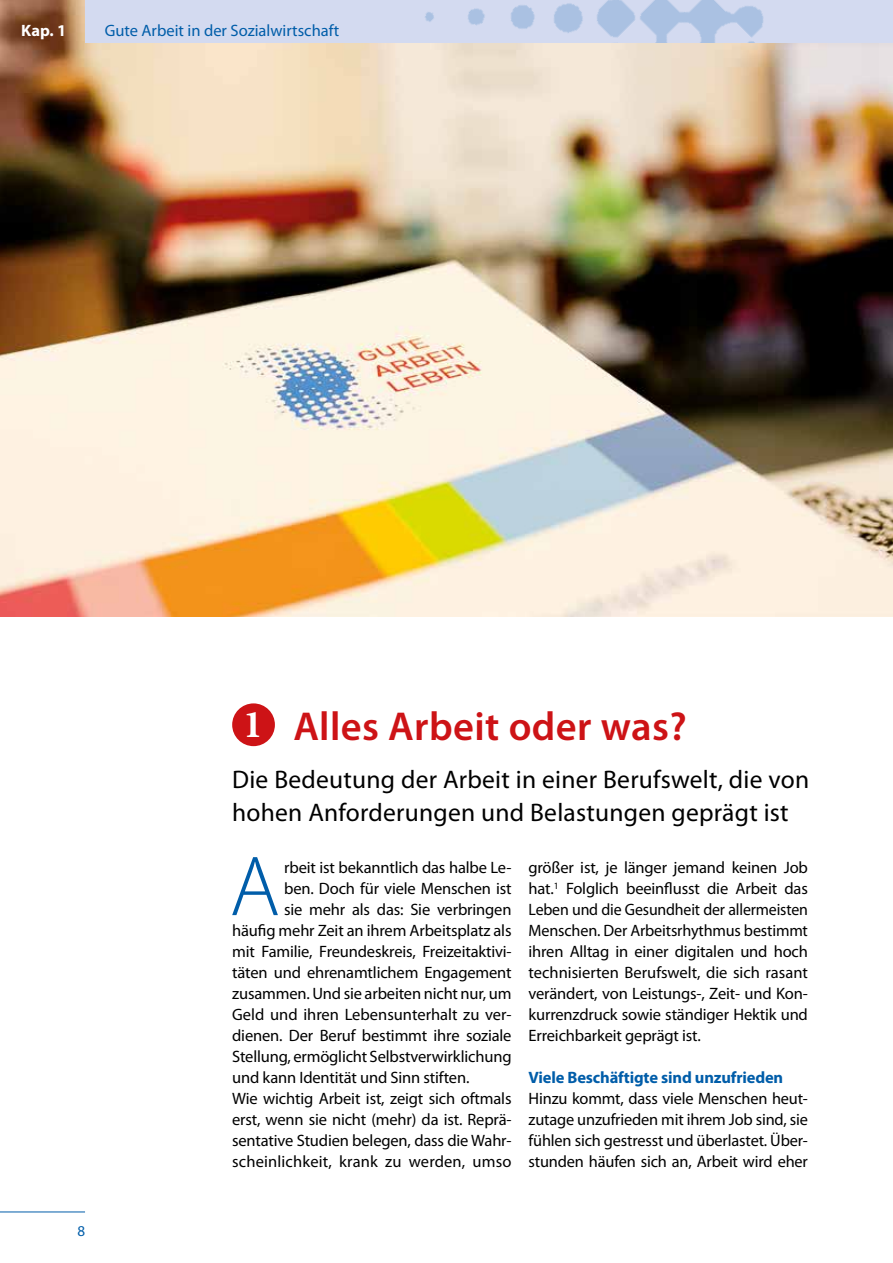
<style>
.page{position:relative;width:893px;height:1263px;background:#fff}
.page>*{position:absolute;margin:0;border:0;box-sizing:border-box;transform-origin:0 0}
.t1{font:300 85.95px "Myriad Pro";color:#005da9}
.t2{font:600 40.5px "Myriad Pro";letter-spacing:.01em;color:#cd1316}
.t3{font:25.5px/33px "Myriad Pro";letter-spacing:.01em;color:#000}
.t4{font:16.5px/21px "Myriad Pro";letter-spacing:-.01em;color:#000;text-align:justify}
.t5{font:16.5px "Myriad Pro";letter-spacing:.01em;color:#000}
.t6{font:700 16.5px "Myriad Pro";letter-spacing:-.01em;color:#005da9}
.t7{font:16.5px "Myriad Pro";color:#005da9}
.t8{font:700 16.5px "Myriad Pro";color:#fff}
.t9{font:15px "Myriad Pro";color:#005da9}
.s1{font-family:"Minion Pro";font-weight:700;font-size:39.3px;color:#fff}
</style>
<div class="page">
<hr style="left:0;top:1211px;width:85px;height:1px;background:#005da9">
<img style="left:0;top:0;width:893px;height:614px">
<div style="left:85px;top:0;width:808px;height:43px;background:#d3daf0"></div>
<img style="left:425px;top:0;width:339px;height:43px">
<div style="left:232px;top:703px;width:43px;height:43px;background:#cd1316;border-radius:50%"></div>
<p class="t8" style="left:21px;top:19px;width:46px">Kap. 1</p>
<p class="t7" style="left:105px;top:20px;width:236px">Gute Arbeit in der Sozialwirtschaft</p>
<p class="t9" style="left:77px;top:1222px;width:9px">8</p>
<h2 class="t2" style="left:243px;top:701px;width:445px"><span class="s1">1</span> Alles Arbeit oder was?</h2>
<h3 class="t3" style="left:232px;top:763px;width:578px">Die Bedeutung der Arbeit in einer Berufswelt, die von hohen Anforderungen und Belastungen geprägt ist</h3>
<h1 class="t1" style="left:230px;top:835px;width:52px">A</h1>
<p class="t4" style="left:284px;top:857px;width:229px">rbeit ist bekanntlich das halbe Le-</p>
<p class="t4" style="left:529px;top:857px;width:281px">größer ist, je länger jemand keinen Job hat.<sup>1</sup> Folglich beeinflusst die Arbeit das Leben und die Gesundheit der allermeisten Menschen. Der Arbeitsrhythmus bestimmt ihren Alltag in einer digitalen und hoch technisierten Berufswelt, die sich rasant verändert, von Leistungs-, Zeit- und Kon&shy;kurrenzdruck sowie ständiger Hektik und Erreichbarkeit geprägt ist.</p>
<p class="t6" style="left:529px;top:1067px;width:256px">Viele Beschäftigte sind unzufrieden</p>
<p class="t4" style="left:529px;top:1088px;width:281px">Hinzu kommt, dass viele Menschen heut&shy;zutage unzufrieden mit ihrem Job sind, sie fühlen sich gestresst und überlastet. Über&shy;stunden häufen sich an, Arbeit wird eher</p>
<p class="t4" style="left:284px;top:878px;width:229px">ben. Doch für viele Menschen ist</p>
<p class="t4" style="left:284px;top:899px;width:229px">sie mehr als das: Sie verbringen</p>
<p class="t4" style="left:232px;top:920px;width:281px">häufig mehr Zeit an ihrem Arbeitsplatz als</p>
<p class="t4" style="left:232px;top:941px;width:281px">mit Familie, Freundeskreis, Freizeitaktivi-</p>
<p class="t4" style="left:232px;top:962px;width:281px">täten und ehrenamtlichem Engagement</p>
<p class="t4" style="left:232px;top:983px;width:281px">zusammen. Und sie arbeiten nicht nur, um</p>
<p class="t4" style="left:232px;top:1004px;width:281px">Geld und ihren Lebensunterhalt zu ver-</p>
<p class="t4" style="left:232px;top:1025px;width:281px">dienen. Der Beruf bestimmt ihre soziale</p>
<p class="t4" style="left:232px;top:1046px;width:281px">Stellung, ermöglicht Selbstverwirklichung</p>
<p class="t4" style="left:232px;top:1067px;width:237px">und kann Identität und Sinn stiften.</p>
<p class="t4" style="left:232px;top:1088px;width:281px">Wie wichtig Arbeit ist, zeigt sich oftmals</p>
<p class="t4" style="left:232px;top:1109px;width:281px">erst, wenn sie nicht (mehr) da ist. Reprä-</p>
<p class="t4" style="left:232px;top:1130px;width:281px">sentative Studien belegen, dass die Wahr-</p>
<p class="t5" style="left:232px;top:1151px;width:281px">scheinlichkeit, krank zu werden, umso</p>
</div>
